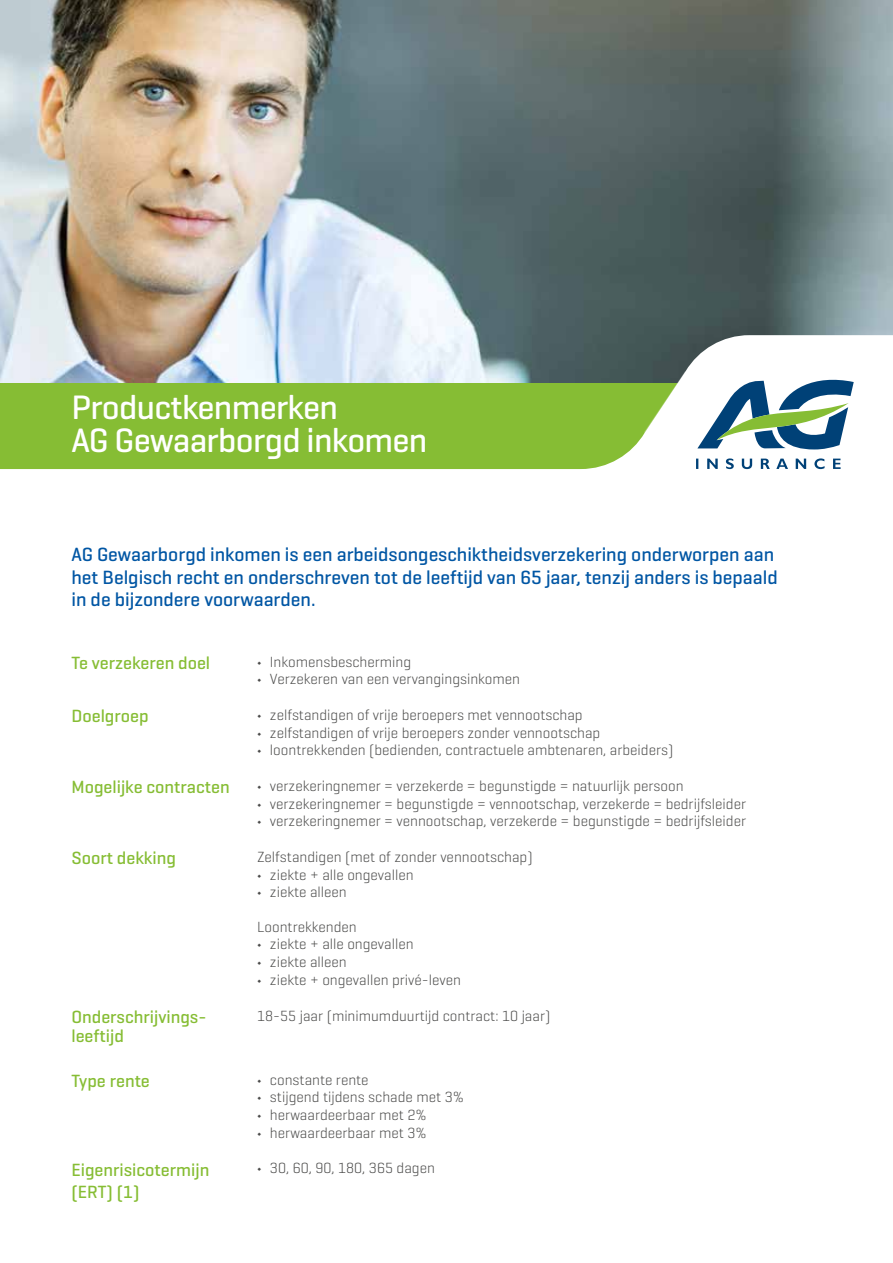
<style>
.page{position:relative;width:893px;height:1263px;background:#fff}
.page>*{position:absolute;margin:0;border:0;box-sizing:border-box;transform-origin:0 0}
.t1{font:500 34.5px/33px "Geogrotesque";letter-spacing:-.02em;color:#fff}
.t2{font:500 19.5px/22.5px "Geogrotesque";color:#0056a4}
.t3{font:500 18px/18.8px "Geogrotesque";color:#86bd34}
.t4{font:300 15px/17.7px "Geogrotesque";color:#4a4a49}
.s1{font-size:12px}
</style>
<div class="page">
<img style="left:0;top:0;width:893px;height:335px">
<svg style="left:0;top:335px;width:893px;height:135px;fill:#86bd34"></svg>
<svg style="left:696px;top:458px;width:145px;height:11px"></svg>
<svg style="left:697px;top:380px;width:156px;height:69px"></svg>
<h1 class="t1" style="left:71px;top:390px;width:357px">Productkenmerken<br>AG Gewaarborgd inkomen</h1>
<h2 class="t2" style="left:71px;top:543px;width:708px">AG Gewaarborgd inkomen is een arbeidsongeschiktheidsverzekering onderworpen aan het Belgisch recht en onderschreven tot de leeftijd van 65 jaar, tenzij anders is bepaald in de bijzondere voorwaarden.</h2>
<p class="t3" style="left:71px;top:653px;width:140px">Te verzekeren doel</p>
<p class="t4" style="left:257px;top:652px;width:264px"><span class="s1">◊</span> Inkomensbescherming<br><span class="s1">◊</span> Verzekeren van een vervangingsinkomen</p>
<p class="t3" style="left:71px;top:706px;width:79px">Doelgroep</p>
<p class="t4" style="left:257px;top:705px;width:418px"><span class="s1">◊</span> zelfstandigen of vrije beroepers met vennootschap<br><span class="s1">◊</span> zelfstandigen of vrije beroepers zonder vennootschap<br><span class="s1">◊</span> loontrekkenden (bedienden, contractuele ambtenaren, arbeiders)</p>
<p class="t3" style="left:71px;top:777px;width:160px">Mogelijke contracten</p>
<p class="t4" style="left:257px;top:776px;width:490px"><span class="s1">◊</span> verzekeringnemer = verzekerde = begunstigde = natuurlijk persoon<br><span class="s1">◊</span> verzekeringnemer = begunstigde = vennootschap, verzekerde = bedrijfsleider <span class="s1">◊</span> verzekeringnemer = vennootschap, verzekerde = begunstigde = bedrijfsleider</p>
<p class="t3" style="left:71px;top:848px;width:106px">Soort dekking</p>
<p class="t4" style="left:257px;top:847px;width:277px">Zelfstandigen (met of zonder vennootschap) <span class="s1">◊</span> ziekte + alle ongevallen<br><span class="s1">◊</span> ziekte alleen</p>
<p class="t4" style="left:257px;top:917px;width:205px">Loontrekkenden<br><span class="s1">◊</span> ziekte + alle ongevallen<br><span class="s1">◊</span> ziekte alleen<br><span class="s1">◊</span> ziekte + ongevallen privé-leven</p>
<p class="t3" style="left:71px;top:1007px;width:136px">Onderschrijvings&shy;leeftijd</p>
<p class="t4" style="left:257px;top:1006px;width:295px">18-55 jaar (minimumduurtijd contract: 10 jaar)</p>
<p class="t3" style="left:71px;top:1071px;width:80px">Type rente</p>
<p class="t4" style="left:257px;top:1070px;width:208px"><span class="s1">◊</span> constante rente<br><span class="s1">◊</span> stijgend tijdens schade met 3% <span class="s1">◊</span> herwaardeerbaar met 2%<br><span class="s1">◊</span> herwaardeerbaar met 3%</p>
<p class="t3" style="left:71px;top:1158px;width:139px;line-height:22.5px">Eigenrisicotermijn (ERT) (1)</p>
<p class="t4" style="left:257px;top:1159px;width:179px"><span class="s1">◊</span> 30, 60, 90, 180, 365 dagen</p>
</div>
